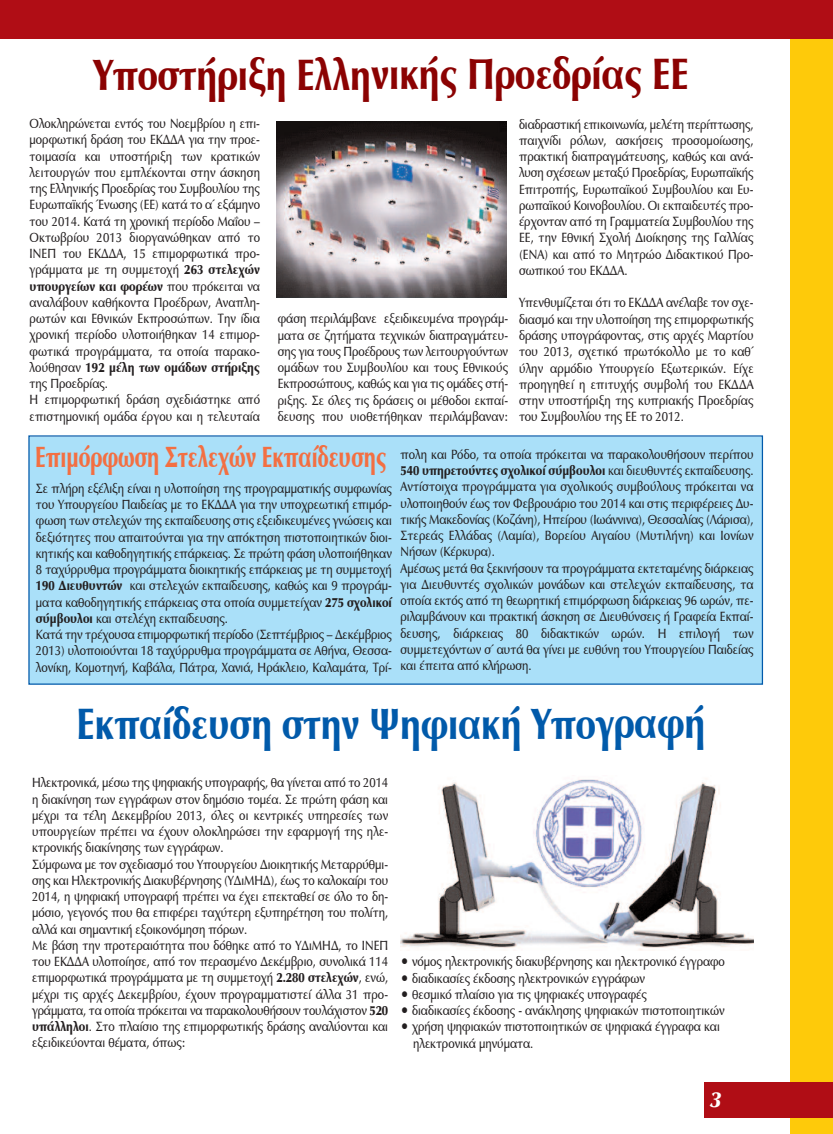
<style>
.page{position:relative;width:833px;height:1134px;background:#fff}
.page>*{position:absolute;margin:0;border:0;box-sizing:border-box;transform-origin:0 0}
.t1{font:45px "UB Optima Bold";color:#8b0202;scale:.8 1}
.t2{font:45px "UB Optima Bold";color:#015aaa;scale:.8 1}
.t3{font:30px "UB Optima Bold";color:#f36f42;scale:.7 1}
.t4{font:italic 22.5px "UB Optima Bold";color:#fff}
.t5{font:13.75px/16.2px "UB Optima";color:#231f20;text-align:justify;scale:.85 1}
.t6{font:13.75px "UB Optima Bold";letter-spacing:.005em;color:#231f20;scale:.85 1}
.s1{font-family:"UB Optima Bold"}
.s2{font-family:"UB Optima"}
</style>
<div class="page">
<div style="left:30px;top:437px;width:732px;height:246px;background:#aae0f9"></div>
<div style="left:28px;top:435px;width:735px;height:250px;border:1px solid #015aaa"></div>
<div style="left:0;top:0;width:833px;height:39px;background:#b00d15"></div>
<div style="left:790px;top:39px;width:42px;height:1094px;background:#feca0a"></div>
<div style="left:704px;top:1082px;width:129px;height:36px;background:#b00d15"></div>
<img style="left:276px;top:122px;width:230px;height:176px">
<img style="left:400px;top:779px;width:353px;height:171px">
<h1 class="t1" style="left:93px;top:49px;width:745px">Υποστήριξη Ελληνικής Προεδρίας ΕΕ</h1>
<p class="t5" style="left:30px;top:116px;width:272px">Ολοκληρώνεται εντός του Νοεμβρίου η επι&shy;μορφωτική δράση του ΕΚΔΔΑ για την προε&shy;τοιμασία και υποστήριξη των κρατικών λειτουργών που εμπλέκονται στην άσκηση της Ελληνικής Προεδρίας του Συμβουλίου της Ευρωπαϊκής Ένωσης (ΕΕ) κατά το α΄ εξάμηνο του 2014. Κατά τη χρονική περίοδο Μαΐου – Οκτωβρίου 2013 διοργανώθηκαν από το ΙΝΕΠ του ΕΚΔΔΑ, 15 επιμορφωτικά προ&shy;γράμματα με τη συμμετοχή <span class="s1">263 στελεχών</span></p>
<p class="t6" style="left:30px;top:278px;width:272px">υπουργείων και φορέων <span class="s2">που πρόκειται να</span></p>
<p class="t5" style="left:30px;top:295px;width:272px">αναλάβουν καθήκοντα Προέδρων, Αναπλη&shy;ρωτών και Εθνικών Εκπροσώπων. Την ίδια χρονική περίοδο υλοποιήθηκαν 14 επιμορ&shy;φωτικά προγράμματα, τα οποία παρακο-</p>
<p class="t6" style="left:30px;top:360px;width:272px"><span class="s2">λούθησαν</span> 192 μέλη των ομάδων στήριξης</p>
<p class="t5" style="left:30px;top:376px;width:272px;text-align:left">της Προεδρίας.<br>Η επιμορφωτική δράση σχεδιάστηκε από επιστημονική ομάδα έργου και η τελευταία</p>
<p class="t5" style="left:519px;top:116px;width:277px">διαδραστική επικοινωνία, μελέτη περίπτωσης, παιχνίδι ρόλων, ασκήσεις προσομοίωσης, πρακτική διαπραγμάτευσης, καθώς και ανά&shy;λυση σχέσεων μεταξύ Προεδρίας, Ευρωπαϊκής Επιτροπής, Ευρωπαϊκού Συμβουλίου και Ευ&shy;ρωπαϊκού Κοινοβουλίου. Οι εκπαιδευτές προ&shy;έρχονταν από τη Γραμματεία Συμβουλίου της ΕΕ, την Εθνική Σχολή Διοίκησης της Γαλλίας (ΕΝΑ) και από το Μητρώο Διδακτικού Προ&shy;σωπικού του ΕΚΔΔΑ.</p>
<p class="t5" style="left:519px;top:295px;width:277px">Υπενθυμίζεται ότι το ΕΚΔΔΑ ανέλαβε τον σχε&shy;διασμό και την υλοποίηση της επιμορφωτικής δράσης υπογράφοντας, στις αρχές Μαρτίου του 2013, σχετικό πρωτόκολλο με το καθ΄ ύλην αρμόδιο Υπουργείο Εξωτερικών. Είχε προηγηθεί η επιτυχής συμβολή του ΕΚΔΔΑ στην υποστήριξη της κυπριακής Προεδρίας του Συμβουλίου της ΕΕ το 2012.</p>
<p class="t5" style="left:278px;top:311px;width:272px">φάση περιλάμβανε εξειδικευμένα προγράμ&shy;ματα σε ζητήματα τεχνικών διαπραγμάτευ&shy;σης για τους Προέδρους των λειτουργούντων ομάδων του Συμβουλίου και τους Εθνικούς Εκπροσώπους, καθώς και για τις ομάδες στή&shy;ριξης. Σε όλες τις δράσεις οι μέθοδοι εκπαί&shy;δευσης που υιοθετήθηκαν περιλάμβαναν:</p>
<h2 class="t3" style="left:35px;top:440px;width:503px">Επιμόρφωση Στελεχών Εκπαίδευσης</h2>
<p class="t5" style="left:36px;top:481px;width:420px;text-align:left">Σε πλήρη εξέλιξη είναι η υλοποίηση της προγραμματικής συμφωνίας του Υπουργείου Παιδείας με το ΕΚΔΔΑ για την υποχρεωτική επιμόρ&shy;φωση των στελεχών της εκπαίδευσης στις εξειδικευμένες γνώσεις και δεξιότητες που απαιτούνται για την απόκτηση πιστοποιητικών διοι&shy;κητικής και καθοδηγητικής επάρκειας. Σε πρώτη φάση υλοποιήθηκαν 8 ταχύρρυθμα προγράμματα διοικητικής επάρκειας με τη συμμετοχή <span class="s1">190 Διευθυντών</span> και στελεχών εκπαίδευσης, καθώς και 9 προγράμ&shy;ματα καθοδηγητικής επάρκειας στα οποία συμμετείχαν <span class="s1">275 σχολικοί σύμβουλοι</span> και στελέχη εκπαίδευσης.<br>Κατά την τρέχουσα επιμορφωτική περίοδο (Σεπτέμβριος – Δεκέμβριος 2013) υλοποιούνται 18 ταχύρρυθμα προγράμματα σε Αθήνα, Θεσσα&shy;λονίκη, Κομοτηνή, Καβάλα, Πάτρα, Χανιά, Ηράκλειο, Καλαμάτα, Τρί-</p>
<p class="t5" style="left:400px;top:446px;width:417px">πολη και Ρόδο, τα οποία πρόκειται να παρακολουθήσουν περίπου</p>
<p class="t6" style="left:400px;top:463px;width:417px">540 υπηρετούντες σχολικοί σύμβουλοι <span class="s2">και διευθυντές εκπαίδευσης.</span></p>
<p class="t5" style="left:400px;top:479px;width:417px;text-align:left">Αντίστοιχα προγράμματα για σχολικούς συμβούλους πρόκειται να υλοποιηθούν έως τον Φεβρουάριο του 2014 και στις περιφέρειες Δυ&shy;τικής Μακεδονίας (Κοζάνη), Ηπείρου (Ιωάννινα), Θεσσαλίας (Λάρισα), Στερεάς Ελλάδας (Λαμία), Βορείου Αιγαίου (Μυτιλήνη) και Ιονίων Νήσων (Κέρκυρα).<br>Αμέσως μετά θα ξεκινήσουν τα προγράμματα εκτεταμένης διάρκειας για Διευθυντές σχολικών μονάδων και στελεχών εκπαίδευσης, τα οποία εκτός από τη θεωρητική επιμόρφωση διάρκειας 96 ωρών, πε&shy;ριλαμβάνουν και πρακτική άσκηση σε Διευθύνσεις ή Γραφεία Εκπαί&shy;δευσης, διάρκειας 80 διδακτικών ωρών. Η επιλογή των συμμετεχόντων σ΄ αυτά θα γίνει με ευθύνη του Υπουργείου Παιδείας και έπειτα από κλήρωση.</p>
<h1 class="t2" style="left:77px;top:698px;width:787px">Εκπαίδευση στην Ψηφιακή Υπογραφή</h1>
<p class="t5" style="left:32px;top:775px;width:420px;text-align:left">Ηλεκτρονικά, μέσω της ψηφιακής υπογραφής, θα γίνεται από το 2014 η διακίνηση των εγγράφων στον δημόσιο τομέα. Σε πρώτη φάση και μέχρι τα τέλη Δεκεμβρίου 2013, όλες οι κεντρικές υπηρεσίες των υπουργείων πρέπει να έχουν ολοκληρώσει την εφαρμογή της ηλε&shy;κτρονικής διακίνησης των εγγράφων.<br>Σύμφωνα με τον σχεδιασμό του Υπουργείου Διοικητικής Μεταρρύθμι&shy;σης και Ηλεκτρονικής Διακυβέρνησης (ΥΔιΜΗΔ), έως το καλοκαίρι του 2014, η ψηφιακή υπογραφή πρέπει να έχει επεκταθεί σε όλο το δη&shy;μόσιο, γεγονός που θα επιφέρει ταχύτερη εξυπηρέτηση του πολίτη, αλλά και σημαντική εξοικονόμηση πόρων.<br>Με βάση την προτεραιότητα που δόθηκε από το ΥΔιΜΗΔ, το ΙΝΕΠ του ΕΚΔΔΑ υλοποίησε, από τον περασμένο Δεκέμβριο, συνολικά 114 επιμορφωτικά προγράμματα με τη συμμετοχή <span class="s1">2.280 στελεχών</span>, ενώ, μέχρι τις αρχές Δεκεμβρίου, έχουν προγραμματιστεί άλλα 31 προ&shy;γράμματα, τα οποία πρόκειται να παρακολουθήσουν τουλάχιστον <span class="s1">520 υπάλληλοι</span>. Στο πλαίσιο της επιμορφωτικής δράσης αναλύονται και εξειδικεύονται θέματα, όπως:</p>
<p class="t5" style="left:400px;top:954px;width:383px">• νόμος ηλεκτρονικής διακυβέρνησης και ηλεκτρονικό έγγραφο</p>
<p class="t5" style="left:400px;top:970px;width:289px">• διαδικασίες έκδοσης ηλεκτρονικών εγγράφων</p>
<p class="t5" style="left:400px;top:986px;width:291px">• θεσμικό πλαίσιο για τις ψηφιακές υπογραφές</p>
<p class="t5" style="left:400px;top:1003px;width:383px">• διαδικασίες έκδοσης - ανάκλησης ψηφιακών πιστοποιητικών</p>
<p class="t5" style="left:413px;top:1019px;width:362px;text-indent:-13px">• χρήση ψηφιακών πιστοποιητικών σε ψηφιακά έγγραφα και ηλεκτρονικά μηνύματα.</p>
<h3 class="t4" style="left:710px;top:1086px;width:14px">3</h3>
</div>
